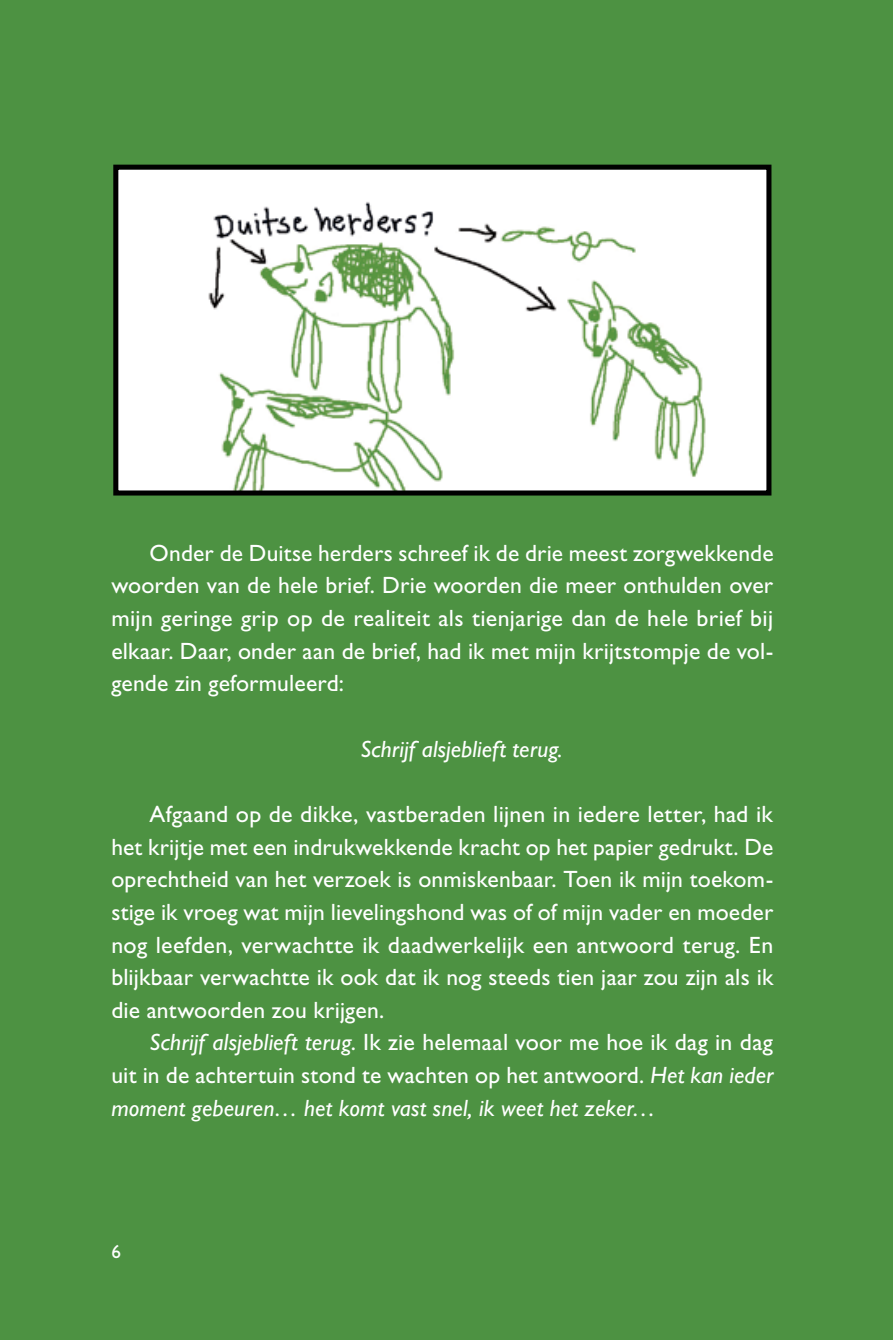
<style>
.page{position:relative;width:893px;height:1340px;background:#fff}
.page>*{position:absolute;margin:0;border:0;box-sizing:border-box;transform-origin:0 0}
.t1{font:23.62px/32.6px "Gill Sans Std";letter-spacing:.005em;color:#fff;text-align:justify}
.t2{font:italic 23.62px/32.6px "Gill Sans Std";letter-spacing:.005em;color:#fff;text-align:justify}
.t3{font:19.12px "Gill Sans Std";color:#fff}
.s1{font-style:normal}
</style>
<div class="page">
<div style="left:0;top:0;width:893px;height:1339px;background:#4d9242"></div>
<img style="left:119px;top:171px;width:646px;height:318px">
<div style="left:113px;top:165px;width:658px;height:330px;border:5px solid #000"></div>
<p class="t1" style="left:111px;top:536px;width:664px;text-indent:38px">Onder de Duitse herders schreef ik de drie meest zorgwekkende woorden van de hele brief. Drie woorden die meer onthulden over mijn geringe grip op de realiteit als tienjarige dan de hele brief bij elkaar. Daar, onder aan de brief, had ik met mijn krijtstompje de vol&shy;gende zin geformuleerd:</p>
<p class="t2" style="left:360px;top:732px;width:204px">Schrijf alsjeblieft terug.</p>
<p class="t1" style="left:111px;top:797px;width:663px;text-indent:38px">Afgaand op de dikke, vastberaden lijnen in iedere letter, had ik het krijtje met een indrukwekkende kracht op het papier gedrukt. De oprechtheid van het verzoek is onmiskenbaar. Toen ik mijn toekom&shy;stige ik vroeg wat mijn lievelingshond was of of mijn vader en moeder nog leefden, verwachtte ik daadwerkelijk een antwoord terug. En blijkbaar verwachtte ik ook dat ik nog steeds tien jaar zou zijn als ik die antwoorden zou krijgen.</p>
<p class="t2" style="left:111px;top:1026px;width:664px;text-indent:38px">Schrijf alsjeblieft terug<span class="s1">. Ik zie helemaal voor me hoe ik dag in dag uit in de achtertuin stond te wachten op het antwoord.</span> Het kan ieder moment gebeuren… het komt vast snel, ik weet het zeker…</p>
<p class="t3" style="left:111px;top:1240px;width:11px">6</p>
</div>
